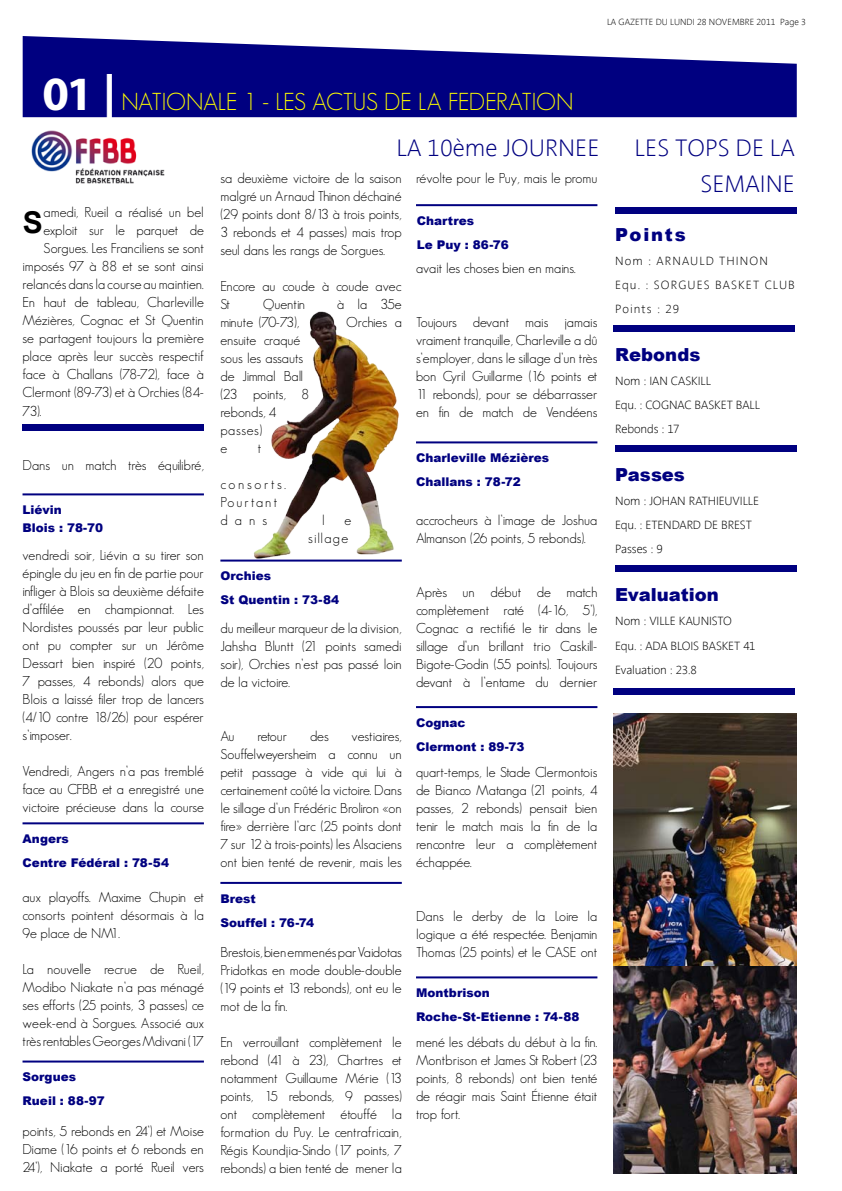
<style>
.page{position:relative;width:842px;height:1191px;background:#fff}
.page>*{position:absolute;margin:0;border:0;box-sizing:border-box;transform-origin:0 0}
.t1{font:700 30px "Arial";color:#000}
.t2{font:300 24px "Geosans";letter-spacing:-.015em;color:#ff0}
.t3{font:300 24px/36.1px "Segan";color:#000080;text-align:center}
.t4{font:900 18px "Arial";color:#000080}
.t5{font:300 14px/18px "Geosans";color:#000;text-align:justify}
.t6{font:300 14px/18px "Geosans";letter-spacing:.195em;color:#000}
.t7{font:300 14px "Geosans";letter-spacing:-.045em;color:#000}
.t8{font:300 14px/18px "Geosans";letter-spacing:.095em;color:#000;text-align:right}
.t9{font:900 12px/24px "Arial";letter-spacing:.005em;color:#000080}
.t10{font:300 12px/24px "Segan";letter-spacing:-.01em;color:#000}
.t11{font:300 9px "Segan";color:#000}
.s1{font-family:"Myriad Pro";font-weight:700;font-size:48px;color:#fff}
</style>
<div class="page">
<svg style="left:23px;top:36px;width:774px;height:81px;fill:#000080"></svg>
<img style="left:31px;top:130px;width:134px;height:54px">
<img style="left:613px;top:713px;width:184px;height:460px">
<img style="left:247px;top:311px;width:155px;height:251px">
<hr style="left:23px;top:493px;width:181px;height:2px;background:#000080">
<div style="left:613px;top:325px;width:182px;height:7px;background:#000080"></div>
<div style="left:615px;top:445px;width:182px;height:7px;background:#000080"></div>
<div style="left:615px;top:565px;width:182px;height:7px;background:#000080"></div>
<div style="left:615px;top:207px;width:182px;height:7px;background:#000080"></div>
<div style="left:613px;top:688px;width:182px;height:7px;background:#000080"></div>
<div style="left:23px;top:424px;width:181px;height:7px;background:#000080"></div>
<hr style="left:23px;top:822px;width:181px;height:2px;background:#000080">
<hr style="left:23px;top:1060px;width:181px;height:2px;background:#000080">
<hr style="left:220px;top:559px;width:182px;height:2px;background:#000080">
<hr style="left:220px;top:882px;width:182px;height:2px;background:#000080">
<hr style="left:416px;top:204px;width:181px;height:2px;background:#000080">
<hr style="left:416px;top:441px;width:181px;height:2px;background:#000080">
<hr style="left:416px;top:706px;width:181px;height:2px;background:#000080">
<hr style="left:416px;top:976px;width:181px;height:2px;background:#000080">
<p class="t11" style="left:607px;top:18px;width:200px">la gazette du lundi 28 novembre 2011 page 3</p>
<h2 class="t2" style="left:43px;top:88px;width:532px"><span class="s1">01 |</span> NATIONALE 1 - LES ACTUS DE LA FEDERATION</h2>
<h2 class="t3" style="left:396px;top:132px;width:131px">LA 10ème JOURNEE</h2>
<p class="t5" style="left:44px;top:203px;width:162px">amedi, Rueil a réalisé un bel</p>
<p class="t5" style="left:44px;top:221px;width:162px">exploit sur le parquet de</p>
<p class="t5" style="left:44px;top:239px;width:162px">Sorgues. Les Franciliens se sont</p>
<p class="t5" style="left:23px;top:257px;width:183px">imposés 97 à 88 et se sont ainsi</p>
<p class="t5" style="left:23px;top:275px;width:183px">relancés dans la course au maintien.</p>
<p class="t5" style="left:23px;top:293px;width:183px">En haut de tableau, Charleville</p>
<p class="t5" style="left:23px;top:311px;width:183px">Mézières, Cognac et St Quentin</p>
<p class="t5" style="left:23px;top:329px;width:183px">se partagent toujours la première</p>
<p class="t5" style="left:23px;top:347px;width:183px">place après leur succès respectif</p>
<p class="t5" style="left:23px;top:366px;width:183px">face à Challans (78-72), face à</p>
<p class="t5" style="left:23px;top:384px;width:183px">Clermont (89-73) et à Orchies (84-</p>
<p class="t5" style="left:23px;top:402px;width:20px">73).</p>
<h1 class="t1" style="left:23px;top:203px;width:19px">S</h1>
<p class="t5" style="left:23px;top:456px;width:183px">Dans un match très équilibré,</p>
<p class="t9" style="left:23px;top:500px;width:82px;line-height:18px">Liévin<br>Blois : 78-70</p>
<p class="t5" style="left:23px;top:546px;width:183px">vendredi soir, Liévin a su tirer son épingle du jeu en fin de partie pour infliger à Blois sa deuxième défaite d’affilée en championnat. Les Nordistes poussés par leur public ont pu compter sur un Jérôme Dessart bien inspiré (20 points, 7 passes, 4 rebonds) alors que Blois a laissé filer trop de lancers (4/10 contre 18/26) pour espérer s’imposer.</p>
<p class="t5" style="left:23px;top:762px;width:183px">Vendredi, Angers n’a pas tremblé face au CFBB et a enregistré une victoire précieuse dans la course</p>
<p class="t9" style="left:23px;top:826px;width:148px">Angers<br>Centre Fédéral : 78-54</p>
<p class="t5" style="left:23px;top:888px;width:183px">aux playoffs. Maxime Chupin et consorts pointent désormais à la 9e place de NM1.</p>
<p class="t5" style="left:23px;top:960px;width:183px">La nouvelle recrue de Rueil, Modibo Niakate n’a pas ménagé ses efforts (25 points, 3 passes) ce week-end à Sorgues. Associé aux très rentables Georges Mdivani (17</p>
<p class="t9" style="left:23px;top:1064px;width:84px">Sorgues<br>Rueil : 88-97</p>
<p class="t5" style="left:23px;top:1122px;width:183px">points, 5 rebonds en 24’) et Moise Diame (16 points et 6 rebonds en 24’), Niakate a porté Rueil vers</p>
<p class="t5" style="left:220px;top:169px;width:183px">sa deuxième victoire de la saison malgré un Arnaud Thinon déchainé (29 points dont 8/13 à trois points, 3 rebonds et 4 passes) mais trop seul dans les rangs de Sorgues.</p>
<p class="t5" style="left:220px;top:277px;width:183px">Encore au coude à coude avec<br>St</p>
<p class="t5" style="left:263px;top:295px;width:44px">Quentin</p>
<p class="t5" style="left:337px;top:295px;width:66px">à la 35e</p>
<p class="t7" style="left:220px;top:314px;width:80px">minute (70-73),</p>
<p class="t5" style="left:346px;top:313px;width:57px">Orchies a</p>
<p class="t5" style="left:220px;top:331px;width:90px;text-align:left">ensuite craqué sous les assauts de Jimmal Ball (23 points, 8 rebonds, 4 passes)<br>e</p>
<p class="t5" style="left:258px;top:439px;width:5px">t</p>
<p class="t6" style="left:220px;top:475px;width:67px">consorts.<br>Pourtant dans</p>
<p class="t5" style="left:322px;top:511px;width:4px">l</p>
<p class="t8" style="left:308px;top:511px;width:44px">e sillage</p>
<p class="t9" style="left:220px;top:563px;width:120px">Orchies<br>St Quentin : 73-84</p>
<p class="t5" style="left:220px;top:619px;width:183px">du meilleur marqueur de la division, Jahsha Bluntt (21 points samedi soir), Orchies n’est pas passé loin de la victoire.</p>
<p class="t5" style="left:220px;top:727px;width:16px">Au</p>
<p class="t5" style="left:257px;top:727px;width:31px">retour</p>
<p class="t5" style="left:310px;top:727px;width:20px">des</p>
<p class="t5" style="left:220px;top:727px;width:183px;text-indent:131px">vestiaires, Souffelweyersheim a connu un petit passage à vide qui lui à certainement coûté la victoire. Dans le sillage d’un Frédéric Broliron «on fire» derrière l’arc (25 points dont 7 sur 12 à trois-points) les Alsaciens ont bien tenté de revenir, mais les</p>
<p class="t9" style="left:220px;top:886px;width:95px">Brest<br>Souffel : 76-74</p>
<p class="t5" style="left:220px;top:943px;width:183px">Brestois, bien emmenés par Vaidotas Pridotkas en mode double-double (19 points et 13 rebonds), ont eu le mot de la fin.</p>
<p class="t5" style="left:220px;top:1033px;width:183px">En verrouillant complètement le rebond (41 à 23), Chartres et notamment Guillaume Mérie (13 points, 15 rebonds, 9 passes) ont complètement étouffé la formation du Puy. Le centrafricain, Régis Koundjia-Sindo (17 points, 7 rebonds) a bien tenté de mener la</p>
<p class="t5" style="left:416px;top:169px;width:183px">révolte pour le Puy, mais le promu</p>
<p class="t9" style="left:417px;top:208px;width:93px">Chartres<br>Le Puy : 86-76</p>
<p class="t5" style="left:416px;top:259px;width:161px">avait les choses bien en mains.</p>
<p class="t5" style="left:416px;top:313px;width:183px">Toujours devant mais jamais vraiment tranquille, Charleville a dû s’employer, dans le sillage d’un très bon Cyril Guillarme (16 points et 11 rebonds), pour se débarrasser en fin de match de Vendéens</p>
<p class="t9" style="left:416px;top:445px;width:135px">Charleville Mézières<br>Challans : 78-72</p>
<p class="t5" style="left:416px;top:511px;width:183px">accrocheurs à l’image de Joshua<br>Almanson (26 points, 5 rebonds).</p>
<p class="t5" style="left:416px;top:583px;width:183px">Après un début de match complètement raté (4-16, 5’), Cognac a rectifié le tir dans le sillage d’un brillant trio Caskill-Bigote-Godin (55 points). Toujours devant à l’entame du dernier</p>
<p class="t9" style="left:416px;top:710px;width:110px">Cognac<br>Clermont : 89-73</p>
<p class="t5" style="left:416px;top:763px;width:183px">quart-temps, le Stade Clermontois de Bianco Matanga (21 points, 4 passes, 2 rebonds) pensait bien tenir le match mais la fin de la rencontre leur a complètement échappée.</p>
<p class="t5" style="left:416px;top:907px;width:183px">Dans le derby de la Loire la logique a été respectée. Benjamin Thomas (25 points) et le CASE ont</p>
<p class="t9" style="left:416px;top:980px;width:165px">Montbrison<br>Roche-St-Etienne : 74-88</p>
<p class="t5" style="left:416px;top:1033px;width:183px">mené les débats du début à la fin.<br>Montbrison et James St Robert (23 points, 8 rebonds) ont bien tenté de réagir mais Saint Étienne était trop fort.</p>
<h2 class="t3" style="left:635px;top:132px;width:148px">LES TOPS DELA<br>SEMAINE</h2>
<p class="t4" style="left:615px;top:221px;width:72px">Points</p>
<p class="t10" style="left:615px;top:249px;width:51px">Nom : ARNAULD</p>
<p class="t10" style="left:719px;top:249px;width:26px">THINON</p>
<p class="t10" style="left:615px;top:273px;width:55px">Equ. : SORGUE</p>
<p class="t10" style="left:704px;top:273px;width:77px">S BASKET CLUB</p>
<p class="t10" style="left:615px;top:297px;width:66px">Points : 29</p>
<p class="t4" style="left:615px;top:341px;width:87px">Rebonds</p>
<p class="t10" style="left:615px;top:370px;width:41px">Nom : IAN</p>
<p class="t10" style="left:671px;top:370px;width:32px">CASKILL</p>
<p class="t10" style="left:615px;top:394px;width:46px">Equ. : COGNA</p>
<p class="t10" style="left:684px;top:394px;width:59px">C BASKET BALL</p>
<p class="t10" style="left:615px;top:418px;width:66px">Rebonds : 17</p>
<p class="t4" style="left:615px;top:461px;width:71px">Passes</p>
<p class="t10" style="left:615px;top:490px;width:108px">Nom : JOHAN RATHIEUVILLE<br>Equ. : ETENDARD</p>
<p class="t10" style="left:704px;top:514px;width:49px">DEBREST</p>
<p class="t10" style="left:615px;top:538px;width:49px">Passes : 9</p>
<p class="t4" style="left:615px;top:582px;width:105px">Evaluation</p>
<p class="t10" style="left:615px;top:610px;width:41px">Nom : VILLE</p>
<p class="t10" style="left:679px;top:610px;width:15px">KAUNI</p>
<p class="t10" style="left:712px;top:610px;width:12px">STO</p>
<p class="t10" style="left:615px;top:634px;width:39px">Equ. : ADA</p>
<p class="t10" style="left:670px;top:634px;width:7px">BLOI</p>
<p class="t10" style="left:615px;top:634px;width:142px;text-indent:78px">S BASKET 41<br>Evaluation : 23.8</p>
</div>
